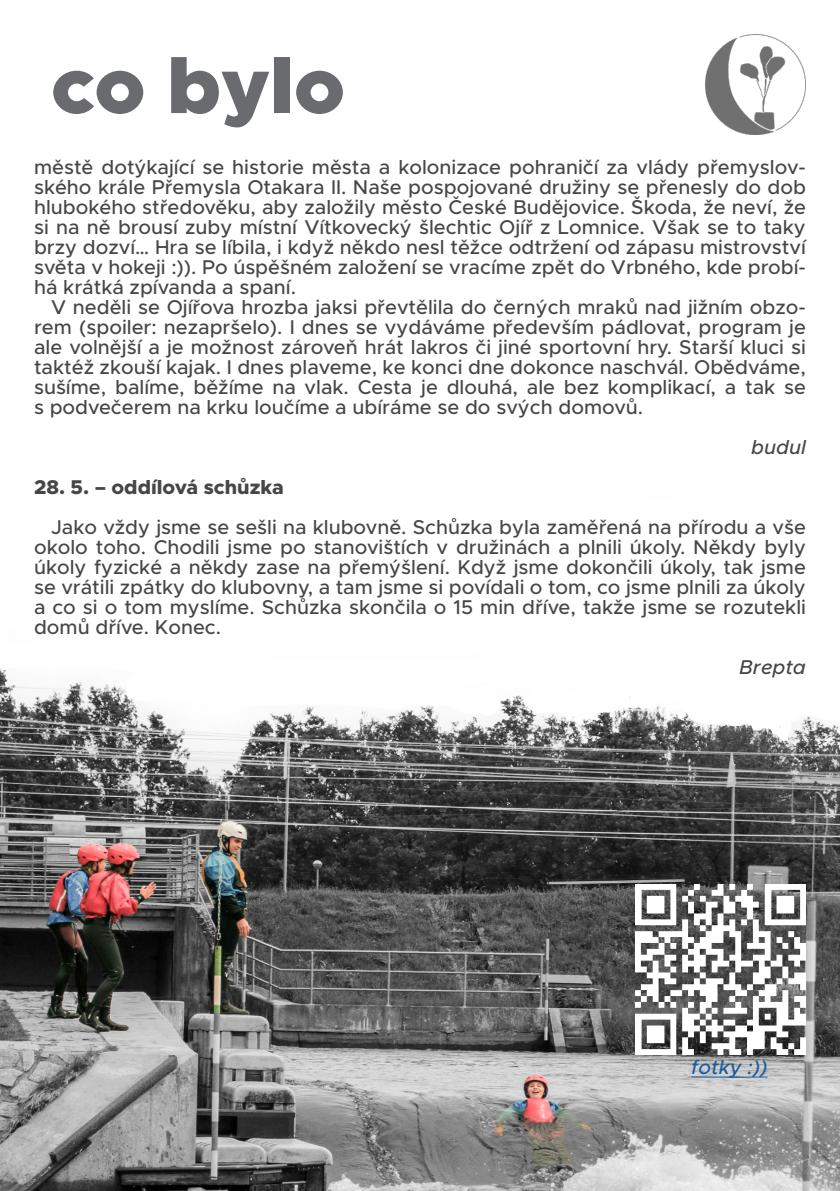
<style>
.page{position:relative;width:840px;height:1191px;background:#fff}
.page>*{position:absolute;margin:0;border:0;box-sizing:border-box;transform-origin:0 0}
.tělo_textu{font:900 80px "Metropolis";color:#696b6f}
.tělo_textu-2{font:500 20px/20px "Metropolis";color:#474646;text-align:justify}
.podnadpisy{font:800 20px "Metropolis";color:#474646}
.podpisy{font:italic 500 20px "Metropolis";color:#474646}
.podpisy-2{font:italic 500 20px "Metropolis";color:#175d9e}
</style>
<div class="page">
<img style="left:705px;top:34px;width:100px;height:100px">
<img style="left:0;top:669px;width:839px;height:522px">
<img style="left:635px;top:884px;width:170px;height:170px">
<hr style="left:690px;top:1076px;width:77px;height:1px;background:#175d9e">
<p class="tělo_textu" style="left:51px;top:34px;width:295px">co bylo</p>
<p class="tělo_textu-2" style="left:34px;top:157px;width:773px">městě dotýkající se historie města a kolonizace pohraničí za vlády přemyslov&shy;ského krále Přemysla Otakara II. Naše pospojované družiny se přenesly do dob hlubokého středověku, aby založily město České Budějovice. Škoda, že neví, že si na ně brousí zuby místní Vítkovecký šlechtic Ojíř z Lomnice. Však se to taky brzy dozví… Hra se líbila, i když někdo nesl těžce odtržení od zápasu mistrovství světa v hokeji :)). Po úspěšném založení se vracíme zpět do Vrbného, kde probí&shy;há krátká zpívanda a spaní.</p>
<p class="tělo_textu-2" style="left:34px;top:297px;width:773px;text-indent:17px">V neděli se Ojířova hrozba jaksi převtělila do černých mraků nad jižním obzo&shy;rem (spoiler: nezapršelo). I dnes se vydáváme především pádlovat, program je ale volnější a je možnost zároveň hrát lakros či jiné sportovní hry. Starší kluci si taktéž zkouší kajak. I dnes plaveme, ke konci dne dokonce naschvál. Obědváme, sušíme, balíme, běžíme na vlak. Cesta je dlouhá, ale bez komplikací, a tak se s podvečerem na krku loučíme a ubíráme se do svých domovů.</p>
<p class="podpisy" style="left:750px;top:435px;width:56px">budul</p>
<p class="podnadpisy" style="left:34px;top:474px;width:251px">28. 5. – oddílová schůzka</p>
<p class="tělo_textu-2" style="left:34px;top:517px;width:773px;text-indent:17px">Jako vždy jsme se sešli na klubovně. Schůzka byla zaměřená na přírodu a vše okolo toho. Chodili jsme po stanovištích v družinách a plnili úkoly. Někdy byly úkoly fyzické a někdy zase na přemýšlení. Když jsme dokončili úkoly, tak jsme se vrátili zpátky do klubovny, a tam jsme si povídali o tom, co jsme plnili za úkoly a co si o tom myslíme. Schůzka skončila o 15 min dříve, takže jsme se rozutekli domů dříve. Konec.</p>
<p class="podpisy" style="left:738px;top:655px;width:68px">Brepta</p>
<p class="podpisy-2" style="left:690px;top:1055px;width:78px">fotky :))</p>
</div>
